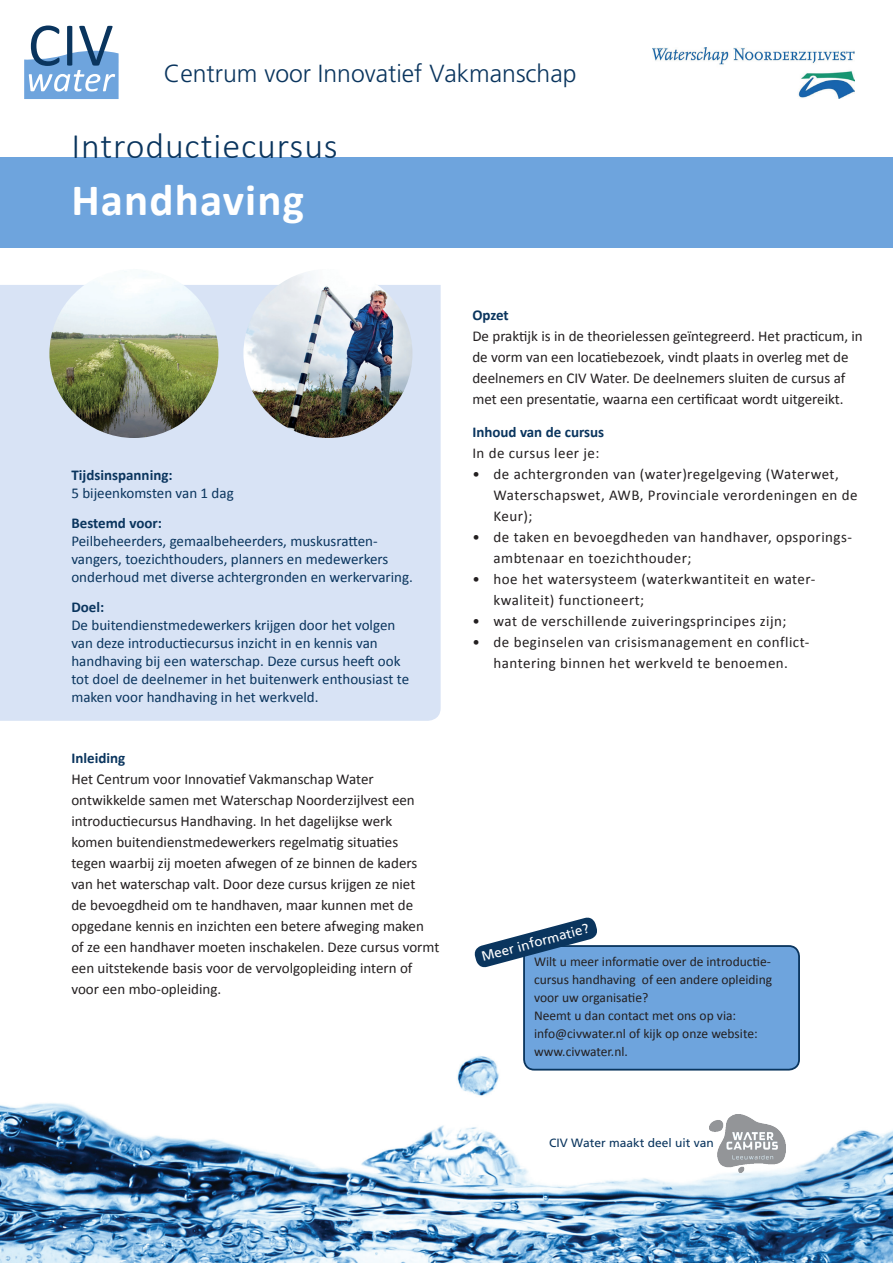
<style>
.page{position:relative;width:893px;height:1263px;background:#fff}
.page>*{position:absolute;margin:0;border:0;box-sizing:border-box;transform-origin:0 0}
.t1{font:700 45px "Calibri";letter-spacing:.025em;color:#fff}
.t2{font:300 36px "Calibri";letter-spacing:.025em;color:#0a355e}
.t3{font:300 24.75px "Frutiger";color:#0a355e}
.t4{font:15px/21px "Calibri";color:#231f20}
.t5{font:15px/21px "Calibri";letter-spacing:.03em;color:#231f20}
.t6{font:15px/18px "Calibri";color:#0a355e}
.t7{font:700 15px "Calibri";color:#0a355e}
.t8{font:13.5px/18px "Calibri";color:#231f20;text-align:justify}
.t9{font:13.5px "Frutiger";color:#fff}
.t10{font:12px "Frutiger";color:#0a355e}
.s1{font-family:"Frutiger Linotype";font-weight:700;font-style:italic;color:#fff}
</style>
<div class="page">
<img style="left:0;top:1056px;width:893px;height:207px">
<div style="left:0;top:285px;width:441px;height:436px;background:#d8e3f5"></div>
<div style="left:0;top:157px;width:893px;height:90px;background:#6ea4dd"></div>
<img style="left:49px;top:269px;width:169px;height:169px;border-radius:85px">
<svg style="left:24px;top:26px;width:95px;height:73px"></svg>
<img style="left:709px;top:1115px;width:77px;height:57px">
<div style="left:524px;top:946px;width:275px;height:124px;background:#6ea4dd;border-radius:10px"></div>
<div style="left:523px;top:945px;width:277px;height:125px;border:2px solid #0a355e;border-radius:10px"></div>
<svg style="left:474px;top:917px;width:125px;height:52px"></svg>
<img style="left:653px;top:47px;width:201px;height:51px">
<img style="left:243px;top:269px;width:169px;height:169px;border-radius:85px">
<p class="t3" style="left:164px;top:59px;width:492px">Centrum voor Innovatief Vakmanschap <span class="s1">Water</span></p>
<p class="t2" style="left:71px;top:123px;width:268px">Introductiecursus</p>
<p class="t1" style="left:71px;top:171px;width:234px">Handhaving</p>
<p class="t7" style="left:71px;top:465px;width:103px">Tijdsinspanning:</p>
<p class="t6" style="left:71px;top:484px;width:164px">5 bijeenkomsten van 1 dag</p>
<p class="t7" style="left:71px;top:513px;width:92px">Bestemd voor:</p>
<p class="t6" style="left:71px;top:532px;width:343px">Peilbeheerders, gemaalbeheerders, muskusratten&shy;vangers, toezichthouders, planners en medewerkers onderhoud met diverse achtergronden en werkervaring.</p>
<p class="t7" style="left:71px;top:597px;width:34px">Doel:</p>
<p class="t6" style="left:71px;top:616px;width:339px">De buitendienstmedewerkers krijgen door het volgen van deze introductiecursus inzicht in en kennis van handhaving bij een waterschap. Deze cursus heeft ook tot doel de deelnemer in het buitenwerk enthousiast te maken voor handhaving in het werkveld.</p>
<p class="t7" style="left:71px;top:748px;width:55px">Inleiding</p>
<p class="t4" style="left:71px;top:768px;width:369px">Het Centrum voor Innovatief Vakmanschap Water ontwikkelde samen met Waterschap Noorderzijlvest een introductiecursus Handhaving. In het dagelijkse werk<br>komen buitendienstmedewerkers regelmatig situaties<br>tegen waarbij zij moeten afwegen of ze binnen de kaders van het waterschap valt. Door deze cursus krijgen ze niet<br>de bevoegdheid om te handhaven, maar kunnen met de opgedane kennis en inzichten een betere afweging maken of ze een handhaver moeten inschakelen. Deze cursus vormt een uitstekende basis voor de vervolgopleiding intern of voor een mbo-opleiding.</p>
<p class="t7" style="left:472px;top:305px;width:38px">Opzet</p>
<p class="t4" style="left:472px;top:325px;width:392px">De praktijk is in de theorielessen geïntegreerd. Het practicum, in de vorm van een locatiebezoek, vindt plaats in overleg met de deelnemers en CIV Water. De deelnemers sluiten de cursus af met een presentatie, waarna een certificaat wordt uitgereikt.</p>
<p class="t7" style="left:472px;top:422px;width:133px">Inhoud van de cursus</p>
<p class="t5" style="left:472px;top:442px;width:129px">In de cursus leer je:</p>
<p class="t5" style="left:494px;top:463px;width:365px;text-indent:-21px">• de achtergronden van (water)regelgeving (Waterwet,<br>Waterschapswet, AWB, Provinciale verordeningen en de<br>Keur);</p>
<p class="t5" style="left:494px;top:526px;width:360px;text-indent:-21px">• de taken en bevoegdheden van handhaver, opsporings&shy;ambtenaar en toezichthouder;</p>
<p class="t5" style="left:494px;top:568px;width:323px;text-indent:-21px">• hoe het watersysteem (waterkwantiteit en water&shy;kwaliteit) functioneert;</p>
<p class="t5" style="left:472px;top:610px;width:316px">• wat de verschillende zuiveringsprincipes zijn;</p>
<p class="t5" style="left:472px;top:631px;width:338px;text-align:center">• de beginselen van crisismanagement en conflict&shy;hantering binnen het werkveld te benoemen.</p>
<p class="t9" style="left:480px;top:949px;width:112px;rotate:-15deg">Meer informatie?</p>
<p class="t8" style="left:534px;top:952px;width:240px">Wilt u meer informatie over de introductie&shy;cursus handhaving of een andere opleiding voor uw organisatie?</p>
<p class="t8" style="left:534px;top:1006px;width:204px">Neemt u dan contact met ons op via:</p>
<p class="t8" style="left:534px;top:1024px;width:225px">info@civwater.nl of kijk op onze website:</p>
<p class="t8" style="left:534px;top:1042px;width:95px">www.civwater.nl.</p>
<p class="t10" style="left:549px;top:1135px;width:166px">CIV Water maakt deel uit van</p>
</div>
